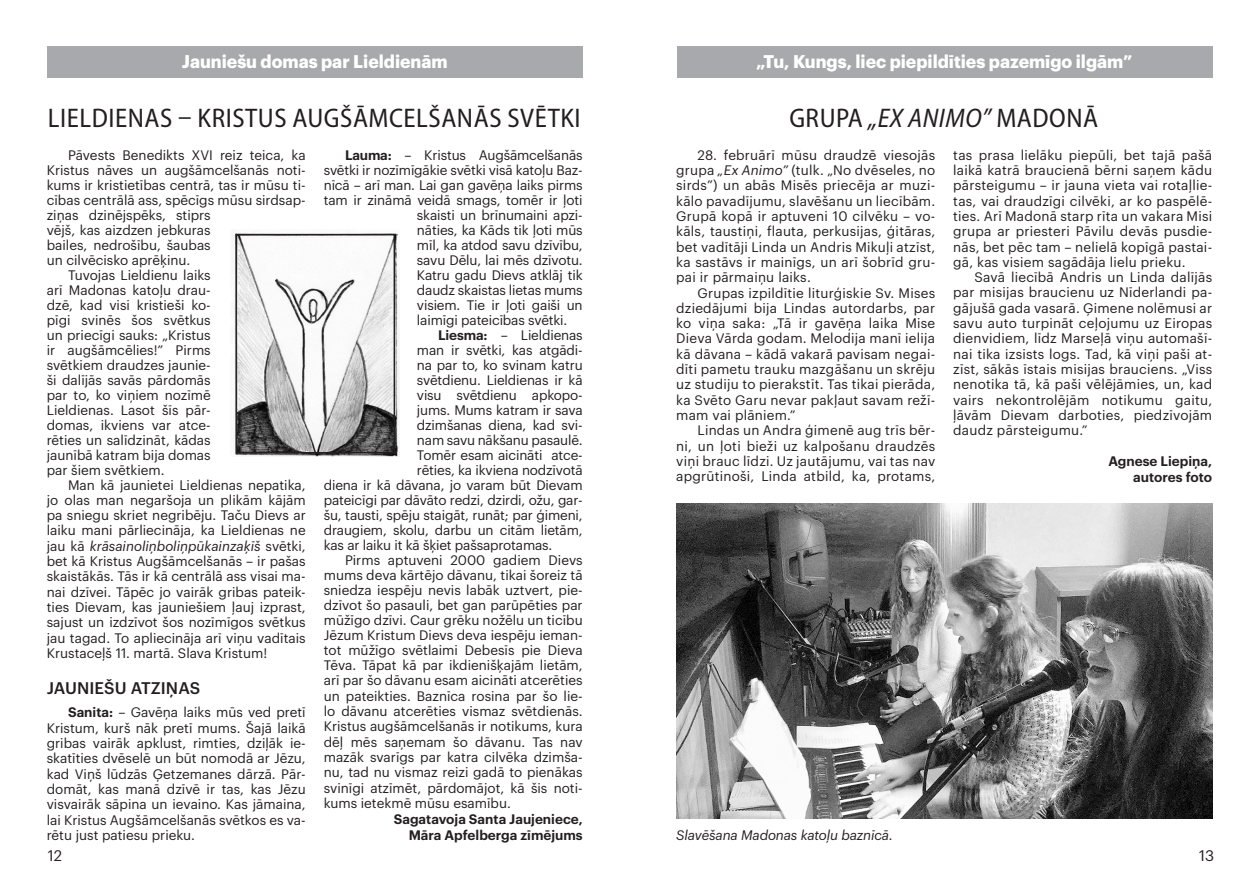
<style>
.page{position:relative;width:1259px;height:893px;background:#fff}
.page>*{position:absolute;margin:0;border:0;box-sizing:border-box;transform-origin:0 0}
.t1{font:semi-condensed 27px "Myriad Pro";letter-spacing:.02em;color:#231f20}
.t2{font:700 18px "Graphik";color:#fff}
.t3{font:500 16.5px "Graphik";letter-spacing:.005em;color:#231f20}
.t4{font:15px "Graphik";color:#231f20}
.t5{font:13.5px/15.3px "Graphik";color:#231f20;text-align:justify}
.t6{font:600 13.5px/15.9px "Graphik";color:#231f20;text-align:right}
.t7{font:italic 13.5px "Graphik";letter-spacing:-.005em;color:#231f20}
.s1{font-style:normal}
.s2{font-weight:600}
.s3{font-style:italic}
</style>
<div class="page">
<div style="left:48px;top:47px;width:535px;height:31px;background:#a8a9ad"></div>
<img style="left:677px;top:504px;width:535px;height:314px">
<img style="left:233px;top:233px;width:167px;height:223px">
<div style="left:677px;top:47px;width:535px;height:31px;background:#a8a9ad"></div>
<div style="left:235px;top:234px;width:160px;height:219px;border:2px solid #231f20"></div>
<h2 class="t2" style="left:182px;top:48px;width:267px">Jauniešu domas par Lieldienām</h2>
<h1 class="t1" style="left:48px;top:101px;width:534px">LIELDIENAS – KRISTUS AUGŠĀMCELŠANĀS SVĒTKI</h1>
<p class="t5" style="left:68px;top:146px;width:239px">Pāvests Benedikts XVI reiz teica, ka</p>
<p class="t5" style="left:47px;top:161px;width:260px">Kristus nāves un augšāmcelšanās noti-</p>
<p class="t5" style="left:47px;top:176px;width:260px">kums ir kristietības centrā, tas ir mūsu ti-</p>
<p class="t5" style="left:47px;top:191px;width:260px">cības centrālā ass, spēcīgs mūsu sirdsap-</p>
<p class="t5" style="left:47px;top:206px;width:165px">ziņas dzinējspēks, stiprs</p>
<p class="t5" style="left:47px;top:221px;width:165px">vējš, kas aizdzen jebkuras</p>
<p class="t5" style="left:47px;top:236px;width:165px">bailes, nedrošību, šaubas</p>
<p class="t5" style="left:47px;top:251px;width:145px">un cilvēcisko aprēķinu.</p>
<p class="t5" style="left:68px;top:266px;width:144px">Tuvojas Lieldienu laiks</p>
<p class="t5" style="left:47px;top:281px;width:165px">arī Madonas katoļu drau-</p>
<p class="t5" style="left:47px;top:296px;width:165px">dzē, kad visi kristieši ko-</p>
<p class="t5" style="left:47px;top:311px;width:165px">pīgi svinēs šos svētkus</p>
<p class="t5" style="left:47px;top:326px;width:165px">un priecīgi sauks: „Kristus</p>
<p class="t5" style="left:47px;top:341px;width:165px">ir augšāmcēlies!” Pirms</p>
<p class="t5" style="left:47px;top:356px;width:165px">svētkiem draudzes jaunie-</p>
<p class="t5" style="left:47px;top:371px;width:165px">ši dalījās savās pārdomās</p>
<p class="t5" style="left:47px;top:386px;width:165px">par to, ko viņiem nozīmē</p>
<p class="t5" style="left:47px;top:401px;width:165px">Lieldienas. Lasot šīs pār-</p>
<p class="t5" style="left:47px;top:416px;width:165px">domas, ikviens var atce-</p>
<p class="t5" style="left:47px;top:431px;width:165px">rēties un salīdzināt, kādas</p>
<p class="t5" style="left:47px;top:446px;width:165px">jaunībā katram bija domas</p>
<p class="t5" style="left:47px;top:461px;width:119px">par šiem svētkiem.</p>
<p class="t5" style="left:68px;top:476px;width:239px">Man kā jaunietei Lieldienas nepatika,</p>
<p class="t5" style="left:47px;top:491px;width:260px">jo olas man negaršoja un plikām kājām</p>
<p class="t5" style="left:47px;top:506px;width:260px">pa sniegu skriet negribēju. Taču Dievs ar</p>
<p class="t5" style="left:47px;top:522px;width:260px">laiku mani pārliecināja, ka Lieldienas ne</p>
<p class="t7" style="left:47px;top:536px;width:260px"><span class="s1">jau kā</span> krāsainoliņboliņpūkainzaķīš <span class="s1">svētki,</span></p>
<p class="t5" style="left:47px;top:552px;width:260px">bet kā Kristus Augšāmcelšanās – ir pašas</p>
<p class="t5" style="left:47px;top:568px;width:260px">skaistākās. Tās ir kā centrālā ass visai ma-</p>
<p class="t5" style="left:47px;top:583px;width:260px">nai dzīvei. Tāpēc jo vairāk gribas pateik-</p>
<p class="t5" style="left:47px;top:598px;width:260px">ties Dievam, kas jauniešiem ļauj izprast,</p>
<p class="t5" style="left:47px;top:614px;width:260px">sajust un izdzīvot šos nozīmīgos svētkus</p>
<p class="t5" style="left:47px;top:629px;width:260px">jau tagad. To apliecināja arī viņu vadītais</p>
<p class="t5" style="left:47px;top:644px;width:222px">Krustaceļš 11. martā. Slava Kristum!</p>
<p class="t3" style="left:47px;top:675px;width:155px">JAUNIEŠU ATZIŅAS</p>
<p class="t5" style="left:47px;top:704px;width:260px;text-indent:21px"><span class="s2">Sanita:</span> – Gavēņa laiks mūs ved pretī Kristum, kurš nāk pretī mums. Šajā laikā gribas vairāk apklust, rimties, dziļāk ie&shy;skatīties dvēselē un būt nomodā ar Jēzu, kad Viņš lūdzās Ģetzemanes dārzā. Pār&shy;domāt, kas manā dzīvē ir tas, kas Jēzu visvairāk sāpina un ievaino. Kas jāmaina, lai Kristus Augšāmcelšanās svētkos es va&shy;rētu just patiesu prieku.</p>
<p class="t5" style="left:345px;top:146px;width:239px"><span class="s2">Lauma:</span> – Kristus Augšāmcelšanās</p>
<p class="t5" style="left:324px;top:161px;width:260px">svētki ir nozīmīgākie svētki visā katoļu Baz-</p>
<p class="t5" style="left:324px;top:176px;width:260px">nīcā – arī man. Lai gan gavēņa laiks pirms</p>
<p class="t5" style="left:324px;top:191px;width:260px">tam ir zināmā veidā smags, tomēr ir ļoti</p>
<p class="t5" style="left:417px;top:206px;width:167px">skaisti un brīnumaini apzi-</p>
<p class="t5" style="left:417px;top:221px;width:167px">nāties, ka Kāds tik ļoti mūs</p>
<p class="t5" style="left:417px;top:236px;width:167px">mīl, ka atdod savu dzīvību,</p>
<p class="t5" style="left:417px;top:251px;width:167px">savu Dēlu, lai mēs dzīvotu.</p>
<p class="t5" style="left:417px;top:266px;width:167px">Katru gadu Dievs atklāj tik</p>
<p class="t5" style="left:417px;top:281px;width:167px">daudz skaistas lietas mums</p>
<p class="t5" style="left:417px;top:296px;width:167px">visiem. Tie ir ļoti gaiši un</p>
<p class="t5" style="left:417px;top:311px;width:152px">laimīgi pateicības svētki.</p>
<p class="t5" style="left:438px;top:326px;width:146px"><span class="s2">Liesma:</span> – Lieldienas</p>
<p class="t5" style="left:417px;top:341px;width:167px">man ir svētki, kas atgādi-</p>
<p class="t5" style="left:417px;top:356px;width:167px">na par to, ko svinam katru</p>
<p class="t5" style="left:417px;top:371px;width:167px">svētdienu. Lieldienas ir kā</p>
<p class="t5" style="left:417px;top:386px;width:167px">visu svētdienu apkopo-</p>
<p class="t5" style="left:417px;top:401px;width:167px">jums. Mums katram ir sava</p>
<p class="t5" style="left:417px;top:416px;width:167px">dzimšanas diena, kad svi-</p>
<p class="t5" style="left:417px;top:431px;width:167px">nam savu nākšanu pasaulē.</p>
<p class="t5" style="left:417px;top:446px;width:167px">Tomēr esam aicināti atce-</p>
<p class="t5" style="left:417px;top:461px;width:167px">rēties, ka ikviena nodzīvotā</p>
<p class="t5" style="left:324px;top:476px;width:260px">diena ir kā dāvana, jo varam būt Dievam</p>
<p class="t5" style="left:324px;top:491px;width:260px">pateicīgi par dāvāto redzi, dzirdi, ožu, gar-</p>
<p class="t5" style="left:324px;top:506px;width:260px">šu, tausti, spēju staigāt, runāt; par ģimeni,</p>
<p class="t5" style="left:324px;top:521px;width:260px">draugiem, skolu, darbu un citām lietām,</p>
<p class="t5" style="left:324px;top:536px;width:230px">kas ar laiku it kā šķiet pašsaprotamas.</p>
<p class="t5" style="left:345px;top:551px;width:239px">Pirms aptuveni 2000 gadiem Dievs</p>
<p class="t5" style="left:324px;top:566px;width:260px">mums deva kārtējo dāvanu, tikai šoreiz tā</p>
<p class="t5" style="left:324px;top:581px;width:260px">sniedza iespēju nevis labāk uztvert, pie-</p>
<p class="t5" style="left:324px;top:596px;width:260px">dzīvot šo pasauli, bet gan parūpēties par</p>
<p class="t5" style="left:324px;top:611px;width:260px">mūžīgo dzīvi. Caur grēku nožēlu un ticību</p>
<p class="t5" style="left:324px;top:626px;width:260px">Jēzum Kristum Dievs deva iespēju ieman-</p>
<p class="t5" style="left:324px;top:641px;width:260px">tot mūžīgo svētlaimi Debesīs pie Dieva</p>
<p class="t5" style="left:324px;top:656px;width:260px">Tēva. Tāpat kā par ikdienišķajām lietām,</p>
<p class="t5" style="left:324px;top:672px;width:260px">arī par šo dāvanu esam aicināti atcerēties</p>
<p class="t5" style="left:324px;top:687px;width:260px">un pateikties. Baznīca rosina par šo lie-</p>
<p class="t5" style="left:324px;top:702px;width:260px">lo dāvanu atcerēties vismaz svētdienās.</p>
<p class="t5" style="left:324px;top:718px;width:260px">Kristus augšāmcelšanās ir notikums, kura</p>
<p class="t5" style="left:324px;top:733px;width:260px">dēļ mēs saņemam šo dāvanu. Tas nav</p>
<p class="t5" style="left:324px;top:748px;width:260px">mazāk svarīgs par katra cilvēka dzimša-</p>
<p class="t5" style="left:324px;top:764px;width:260px">nu, tad nu vismaz reizi gadā to pienākas</p>
<p class="t5" style="left:324px;top:779px;width:260px">svinīgi atzīmēt, pārdomājot, kā šis noti-</p>
<p class="t5" style="left:324px;top:794px;width:189px">kums ietekmē mūsu esamību.</p>
<p class="t6" style="left:394px;top:810px;width:190px">Sagatavoja Santa Jaujeniece,<br>Māra Apfelberga zīmējums</p>
<h2 class="t2" style="left:756px;top:48px;width:378px">„Tu, Kungs, liec piepildīties pazemīgo ilgām”</h2>
<h1 class="t1" style="left:789px;top:101px;width:310px">GRUPA <span class="s3">„EX ANIMO”</span> MADONĀ</h1>
<p class="t5" style="left:676px;top:146px;width:260px;text-indent:21px">28. februārī mūsu draudzē viesojās grupa <span class="s3">„Ex Animo”</span> (tulk. „No dvēseles, no sirds”) un abās Misēs priecēja ar muzi&shy;kālo pavadījumu, slavēšanu un liecībām.<br>Grupā kopā ir aptuveni 10 cilvēku – vo&shy;kāls, taustiņi, flauta, perkusijas, ģitāras, bet vadītāji Linda un Andris Mikuļi atzīst, ka sastāvs ir mainīgs, un arī šobrīd gru&shy;pai ir pārmaiņu laiks.</p>
<p class="t5" style="left:676px;top:284px;width:260px;text-indent:21px">Grupas izpildītie liturģiskie Sv. Mises dziedājumi bija Lindas autordarbs, par ko viņa saka: „Tā ir gavēņa laika Mise Dieva Vārda godam. Melodija manī ielija kā dāvana – kādā vakarā pavisam negai&shy;dīti pametu trauku mazgāšanu un skrēju uz studiju to pierakstīt. Tas tikai pierāda, ka Svēto Garu nevar pakļaut savam režī&shy;mam vai plāniem.”</p>
<p class="t5" style="left:676px;top:422px;width:260px;text-indent:21px">Lindas un Andra ģimenē aug trīs bēr&shy;ni, un ļoti bieži uz kalpošanu draudzēs viņi brauc līdzi. Uz jautājumu, vai tas nav apgrūtinoši, Linda atbild, ka, protams,</p>
<p class="t5" style="left:953px;top:146px;width:260px">tas prasa lielāku piepūli, bet tajā pašā laikā katrā braucienā bērni saņem kādu pārsteigumu – ir jauna vieta vai rotaļlie&shy;tas, vai draudzīgi cilvēki, ar ko paspēlē&shy;ties. Arī Madonā starp rīta un vakara Misi grupa ar priesteri Pāvilu devās pusdie&shy;nās, bet pēc tam – nelielā kopīgā pastai&shy;gā, kas visiem sagādāja lielu prieku.</p>
<p class="t5" style="left:953px;top:268px;width:260px;text-indent:21px">Savā liecībā Andris un Linda dalījās par misijas braucienu uz Nīderlandi pa&shy;gājušā gada vasarā. Ģimene nolēmusi ar savu auto turpināt ceļojumu uz Eiropas dienvidiem, līdz Marseļā viņu automašī&shy;nai tika izsists logs. Tad, kā viņi paši at&shy;zīst, sākās īstais misijas brauciens. „Viss nenotika tā, kā paši vēlējāmies, un, kad vairs nekontrolējām notikumu gaitu, ļāvām Dievam darboties, piedzīvojām daudz pārsteigumu.”</p>
<p class="t6" style="left:1108px;top:452px;width:105px">Agnese Liepiņa, autores foto</p>
<p class="t7" style="left:676px;top:825px;width:218px">Slavēšana Madonas katoļu baznīcā.</p>
<p class="t4" style="left:48px;top:845px;width:16px">12</p>
<p class="t4" style="left:1199px;top:845px;width:17px">13</p>
</div>
